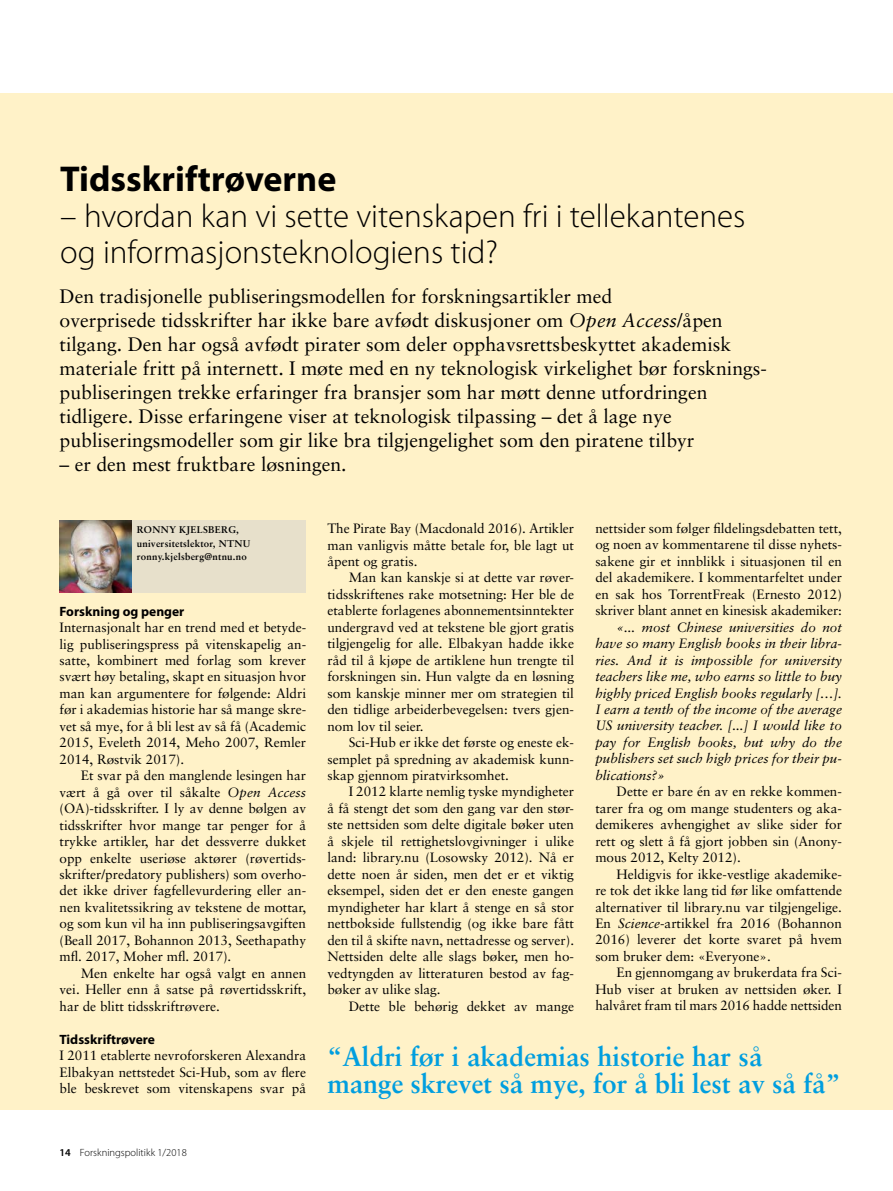
<style>
.page{position:relative;width:893px;height:1191px;background:#fff}
.page>*{position:absolute;margin:0;border:0;box-sizing:border-box;transform-origin:0 0}
.t1{font:700 36px "Myriad Pro";color:#000}
.t2{font:300 33px/36px "Myriad Pro";color:#000}
.t3{font:700 27px/27px "Sabon";color:#009edf}
.t4{font:19.5px/24px "Sabon";color:#000}
.t5{font:13.5px/16.5px "Sabon";color:#000;text-align:justify}
.t6{font:italic 13.5px/16.5px "Sabon";color:#000;text-align:justify}
.t7{font:700 13.5px "Myriad Pro";color:#000}
.t8{font:300 10.5px "Myriad Pro";color:#000}
.t9{font:700 9.75px/13.5px "Sabon";letter-spacing:.025em;color:#000}
.s1{font-style:italic}
.s2{font-weight:600}
</style>
<div class="page">
<div style="left:0;top:94px;width:893px;height:1016px;background:#fff2c8"></div>
<div style="left:68px;top:520px;width:238px;height:72px;background:#e7e0cb"></div>
<img style="left:60px;top:520px;width:72px;height:72px">
<hr style="left:892px;top:526px;width:1px;height:107px;background:#ec640d">
<h1 class="t1" style="left:60px;top:155px;width:278px">Tidsskriftrøverne</h1>
<h2 class="t2" style="left:60px;top:199px;width:687px">– hvordan kan vi sette vitenskapen fri i tellekantenes og informasjonsteknologiens tid?</h2>
<p class="t4" style="left:60px;top:283px;width:709px">Den tradisjonelle publiseringsmodellen for forskningsartikler med<br>overprisede tidsskrifter har ikke bare avfødt diskusjoner om <span class="s1">Open Access</span>/åpen tilgang. Den har også avfødt pirater som deler opphavsrettsbeskyttet akademisk materiale fritt på internett. I møte med en ny teknologisk virkelighet bør forsknings&shy;publiseringen trekke erfaringer fra bransjer som har møtt denne utfordringen tidligere. Disse erfaringene viser at teknologisk tilpassing – det å lage nye publiseringsmodeller som gir like bra tilgjengelighet som den piratene tilbyr</p>
<h3 class="t4" style="left:60px;top:451px;width:289px">– er den mest fruktbare løsningen.</h3>
<p class="t9" style="left:137px;top:523px;width:115px">RONNY KJELSBERG, universitetslektor, NTNU ronny.kjelsberg@ntnu.no</p>
<p class="t7" style="left:60px;top:602px;width:126px">Forskning og penger</p>
<p class="t5" style="left:60px;top:619px;width:248px">Internasjonalt har en trend med et betyde&shy;lig publiseringspress på vitenskapelig an&shy;satte, kombinert med forlag som krever svært høy betaling, skapt en situasjon hvor man kan argumentere for følgende: Aldri før i akademias historie har så mange skre&shy;vet så mye, for å bli lest av så få (Academic 2015, Eveleth 2014, Meho 2007, Remler 2014, Røstvik 2017).</p>
<p class="t5" style="left:60px;top:767px;width:248px;text-indent:21px">Et svar på den manglende lesingen har vært å gå over til såkalte <span class="s1">Open Access </span>(OA)-tidsskrifter. I ly av denne bølgen av tidsskrifter hvor mange tar penger for å trykke artikler, har det dessverre dukket opp enkelte useriøse aktører (røvertids&shy;skrifter/predatory publishers) som overho&shy;det ikke driver fagfellevurdering eller an&shy;nen kvalitetssikring av tekstene de mottar, og som kun vil ha inn publiseringsavgiften (Beall 2017, Bohannon 2013, Seethapathy mfl. 2017, Moher mfl. 2017).</p>
<p class="t5" style="left:60px;top:964px;width:248px;text-indent:21px">Men enkelte har også valgt en annen vei. Heller enn å satse på røvertidsskrift, har de blitt tidsskriftrøvere.</p>
<p class="t7" style="left:60px;top:1030px;width:97px">Tidsskriftrøvere</p>
<p class="t5" style="left:60px;top:1047px;width:248px">I 2011 etablerte nevroforskeren Alexandra Elbakyan nettstedet Sci-Hub, som av flere ble beskrevet som vitenskapens svar på</p>
<p class="t8" style="left:60px;top:1147px;width:129px"><span class="s2">14</span> Forskningspolitikk 1/2018</p>
<p class="t5" style="left:595px;top:520px;width:248px">nettsider som følger fildelingsdebatten tett, og noen av kommentarene til disse nyhets&shy;sakene gir et innblikk i situasjonen til en del akademikere. I kommentarfeltet under en sak hos TorrentFreak (Ernesto 2012) skriver blant annet en kinesisk akademiker:</p>
<p class="t6" style="left:595px;top:618px;width:248px;text-indent:21px">«... most Chinese universities do not have so many English books in their libra&shy;ries. And it is impossible for university teachers like me, who earns so little to buy highly priced English books regularly […].<br>I earn a tenth of the income of the average US university teacher. [...] I would like to pay for English books, but why do the publishers set such high prices for their pu&shy;blications?»</p>
<p class="t5" style="left:595px;top:783px;width:248px;text-indent:21px">Dette er bare én av en rekke kommen&shy;tarer fra og om mange studenters og aka&shy;demikeres avhengighet av slike sider for rett og slett å få gjort jobben sin (Anony&shy;mous 2012, Kelty 2012).</p>
<p class="t5" style="left:595px;top:865px;width:248px;text-indent:21px">Heldigvis for ikke-vestlige akademike&shy;re tok det ikke lang tid før like omfattende alternativer til library.nu var tilgjengelige.<br>En <span class="s1">Science</span>-artikkel fra 2016 (Bohannon 2016) leverer det korte svaret på hvem som bruker dem: «Everyone».</p>
<p class="t5" style="left:595px;top:964px;width:248px;text-indent:21px">En gjennomgang av brukerdata fra Sci-Hub viser at bruken av nettsiden øker. I halvåret fram til mars 2016 hadde nettsiden</p>
<h3 class="t3" style="left:327px;top:1042px;width:514px">“Aldri før i akademias historie har så mange skrevet så mye, for å bli lest av så få”</h3>
<p class="t5" style="left:327px;top:520px;width:248px">The Pirate Bay (Macdonald 2016). Artikler man vanligvis måtte betale for, ble lagt ut åpent og gratis.</p>
<p class="t5" style="left:327px;top:569px;width:248px;text-indent:21px">Man kan kanskje si at dette var røver&shy;tidsskriftenes rake motsetning: Her ble de etablerte forlagenes abonnementsinntekter undergravd ved at tekstene ble gjort gratis tilgjengelig for alle. Elbakyan hadde ikke råd til å kjøpe de artiklene hun trengte til forskningen sin. Hun valgte da en løsning som kanskje minner mer om strategien til den tidlige arbeiderbevegelsen: tvers gjen&shy;nom lov til seier.</p>
<p class="t5" style="left:327px;top:734px;width:248px;text-indent:21px">Sci-Hub er ikke det første og eneste ek&shy;semplet på spredning av akademisk kunn&shy;skap gjennom piratvirksomhet.</p>
<p class="t5" style="left:327px;top:783px;width:248px;text-indent:21px">I 2012 klarte nemlig tyske myndigheter å få stengt det som den gang var den stør&shy;ste nettsiden som delte digitale bøker uten å skjele til rettighetslovgivninger i ulike land: library.nu (Losowsky 2012). Nå er dette noen år siden, men det er et viktig eksempel, siden det er den eneste gangen myndigheter har klart å stenge en så stor nettbokside fullstendig (og ikke bare fått den til å skifte navn, nettadresse og server).<br>Nettsiden delte alle slags bøker, men ho&shy;vedtyngden av litteraturen bestod av fag&shy;bøker av ulike slag.</p>
<p class="t5" style="left:349px;top:997px;width:227px">Dette ble behørig dekket av mange</p>
</div>
